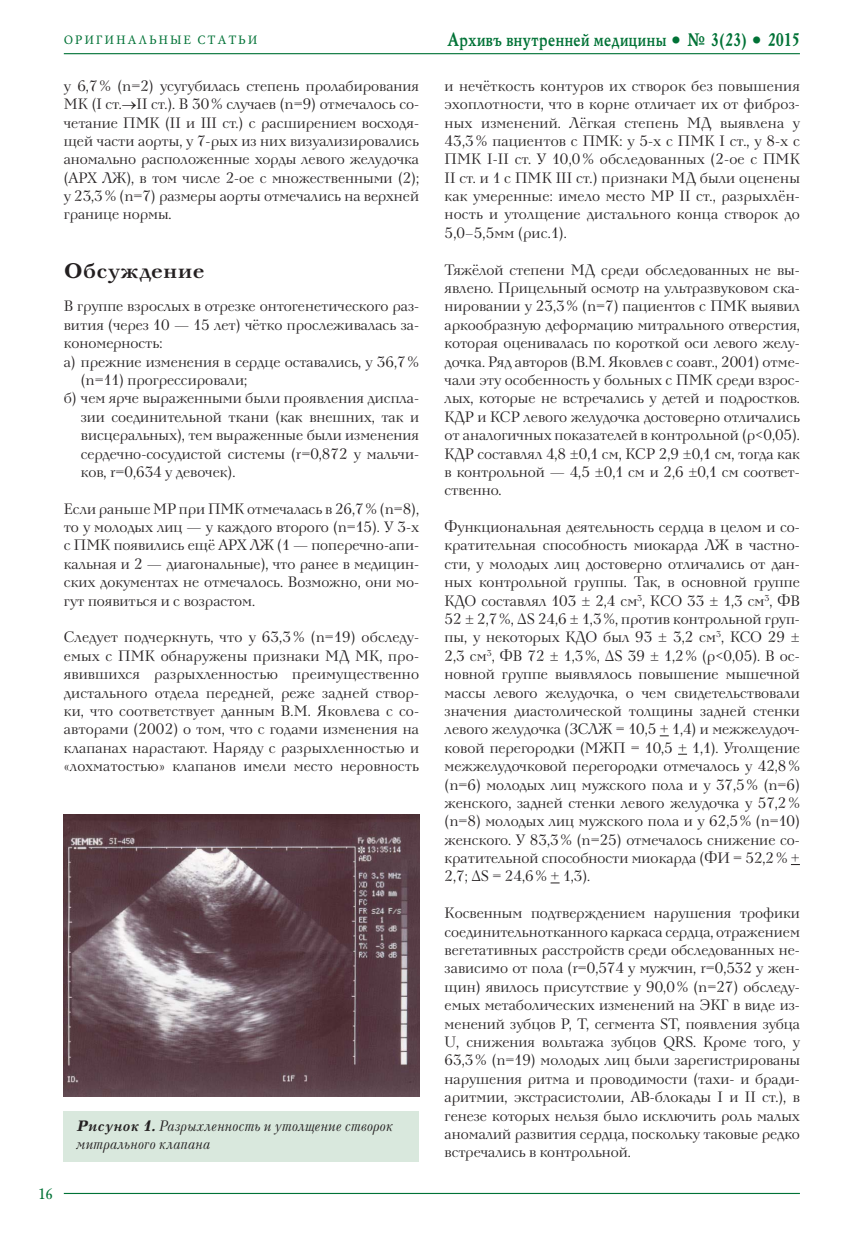
<style>
.page{position:relative;width:851px;height:1234px;background:#fff}
.page>*{position:absolute;margin:0;border:0;box-sizing:border-box;transform-origin:0 0}
.t1{font:700 21px "Neva C";letter-spacing:.01em;color:#231f20}
.t2{font:700 18px "Mysl C";color:#007236;scale:.89 1}
.t3{font:15px/18.3px "Neva C";color:#231f20;text-align:justify}
.t4{font:italic 15px/18.3px "Neva C";letter-spacing:.01em;color:#231f20}
.t5{font:15px "Mysl C";color:#007236}
.t6{font:12px "Mysl C";letter-spacing:.15em;color:#007236}
.s1{font-family:"Calibri";font-weight:400;font-size:22.5px}
.s2{font-weight:700}
</style>
<div class="page">
<hr style="left:64px;top:53px;width:735px;height:1px;background:#007236">
<hr style="left:64px;top:1192px;width:735px;height:1px;background:#007236">
<div style="left:64px;top:1110px;width:355px;height:51px;background:#d9e8dd"></div>
<img style="left:64px;top:814px;width:355px;height:282px">
<p class="t6" style="left:64px;top:33px;width:195px">ОРИГИНАЛЬНЫЕ СТАТЬИ</p>
<p class="t2" style="left:447px;top:29px;width:398px">Архивъ внутренней медицины <span class="s1">•</span> № 3(23) <span class="s1">•</span> 2015</p>
<p class="t3" style="left:64px;top:77px;width:357px">у 6,7 % (n=2) усугубилась степень пролабирования МК (I ст.□II ст.). В 30 % случаев (n=9) отмечалось со&shy;четание ПМК (II и III ст.) с расширением восходя&shy;щей части аорты, у 7-рых из них визуализировались аномально расположенные хорды левого желудочка (АРХ ЛЖ), в том числе 2-ое с множественными (2); у 23,3 % (n=7) размеры аорты отмечались на верхней границе нормы.</p>
<h1 class="t1" style="left:64px;top:257px;width:142px">Обсуждение</h1>
<p class="t3" style="left:64px;top:297px;width:357px">В группе взрослых в отрезке онтогенетического раз-</p>
<p class="t3" style="left:64px;top:315px;width:357px">вития (через 10 — 15 лет) чётко прослеживалась за-</p>
<p class="t3" style="left:64px;top:334px;width:100px">кономерность:</p>
<p class="t3" style="left:64px;top:352px;width:357px">а) прежние изменения в сердце оставались, у 36,7 %</p>
<p class="t3" style="left:81px;top:371px;width:168px">(n=11) прогрессировали;</p>
<p class="t3" style="left:64px;top:389px;width:357px">б) чем ярче выраженными были проявления диспла-</p>
<p class="t3" style="left:81px;top:407px;width:340px">зии соединительной ткани (как внешних, так и</p>
<p class="t3" style="left:81px;top:426px;width:340px">висцеральных), тем выраженные были изменения</p>
<p class="t3" style="left:81px;top:444px;width:340px">сердечно-сосудистой системы (r=0,872 у мальчи-</p>
<p class="t3" style="left:81px;top:462px;width:156px">ков, r=0,634 у девочек).</p>
<p class="t3" style="left:64px;top:499px;width:357px">Если раньше МР при ПМК отмечалась в 26,7 % (n=8), то у молодых лиц — у каждого второго (n=15). У 3-х с ПМК появились ещё АРХ ЛЖ (1 — поперечно-апи&shy;кальная и 2 — диагональные), что ранее в медицин&shy;ских документах не отмечалось. Возможно, они мо&shy;гут появиться и с возрастом.</p>
<p class="t3" style="left:64px;top:628px;width:357px">Следует подчеркнуть, что у 63,3 % (n=19) обследу&shy;емых с ПМК обнаружены признаки МД МК, про&shy;явившихся разрыхленностью преимущественно дистального отдела передней, реже задней створ&shy;ки, что соответствует данным В.М. Яковлева с со&shy;авторами (2002) о том, что с годами изменения на клапанах нарастают. Наряду с разрыхленностью и «лохматостью» клапанов имели место неровность</p>
<p class="t5" style="left:38px;top:1185px;width:17px">16</p>
<p class="t4" style="left:77px;top:1116px;width:317px"><span class="s2">Рисунок 1.</span> Разрыхленность и утолщение створок митрального клапана</p>
<p class="t3" style="left:444px;top:77px;width:357px">и нечёткость контуров их створок без повышения эхоплотности, что в корне отличает их от фиброз&shy;ных изменений. Лёгкая степень МД выявлена у 43,3 % пациентов с ПМК: у 5-х с ПМК I ст., у 8-х с ПМК I-II ст. У 10,0 % обследованных (2-ое с ПМК II ст. и 1 с ПМК III ст.) признаки МД были оценены как умеренные: имело место МР II ст., разрыхлён&shy;ность и утолщение дистального конца створок до 5,0–5,5мм (рис.1).</p>
<p class="t3" style="left:444px;top:260px;width:357px">Тяжёлой степени МД среди обследованных не вы&shy;явлено. Прицельный осмотр на ультразвуковом ска&shy;нировании у 23,3 % (n=7) пациентов с ПМК выявил аркообразную деформацию митрального отверстия, которая оценивалась по короткой оси левого желу&shy;дочка. Ряд авторов (В.М. Яковлев с соавт., 2001) отме&shy;чали эту особенность у больных с ПМК среди взрос&shy;лых, которые не встречались у детей и подростков.<br>КДР и КСР левого желудочка достоверно отличались от аналогичных показателей в контрольной (р&lt;0,05).<br>КДР составлял 4,8 ±0,1 см, КСР 2,9 ±0,1 см, тогда как в контрольной — 4,5 ±0,1 см и 2,6 ±0,1 см соответ&shy;ственно.</p>
<p class="t3" style="left:444px;top:518px;width:357px">Функциональная деятельность сердца в целом и со&shy;кратительная способность миокарда ЛЖ в частно&shy;сти, у молодых лиц достоверно отличались от дан&shy;ных контрольной группы. Так, в основной группе КДО составлял 103 ± 2,4 см<sup>3</sup>, КСО 33 ± 1,3 см<sup>3</sup>, ФВ 52 ± 2,7 %, ∆S 24,6 ± 1,3 %, против контрольной груп&shy;пы, у некоторых КДО был 93 ± 3,2 см<sup>3</sup>, КСО 29 ± 2,3 см<sup>3</sup>, ФВ 72 ± 1,3 %, ∆S 39 ± 1,2 % (р&lt;0,05). В ос&shy;новной группе выявлялось повышение мышечной массы левого желудочка, о чем свидетельствовали значения диастолической толщины задней стенки левого желудочка (ЗСЛЖ = 10,5 + 1,4) и межжелудоч&shy;ковой перегородки (МЖП = 10,5 + 1,1). Утолщение межжелудочковой перегородки отмечалось у 42,8 % (n=6) молодых лиц мужского пола и у 37,5 % (n=6) женского, задней стенки левого желудочка у 57,2 % (n=8) молодых лиц мужского пола и у 62,5 % (n=10) женского. У 83,3 % (n=25) отмечалось снижение со&shy;кратительной способности миокарда (ФИ = 52,2 % + 2,7; ∆S = 24,6 % + 1,3).</p>
<p class="t3" style="left:444px;top:903px;width:357px">Косвенным подтверждением нарушения трофики соединительнотканного каркаса сердца, отражением вегетативных расстройств среди обследованных не&shy;зависимо от пола (r=0,574 у мужчин, r=0,532 у жен&shy;щин) явилось присутствие у 90,0 % (n=27) обследу&shy;емых метаболических изменений на ЭКГ в виде из&shy;менений зубцов P, T, сегмента ST, появления зубца U, снижения вольтажа зубцов QRS. Кроме того, у 63,3 % (n=19) молодых лиц были зарегистрированы нарушения ритма и проводимости (тахи- и бради&shy;аритмии, экстрасистолии, АВ-блокады I и II ст.), в генезе которых нельзя было исключить роль малых аномалий развития сердца, поскольку таковые редко встречались в контрольной.</p>
</div>
